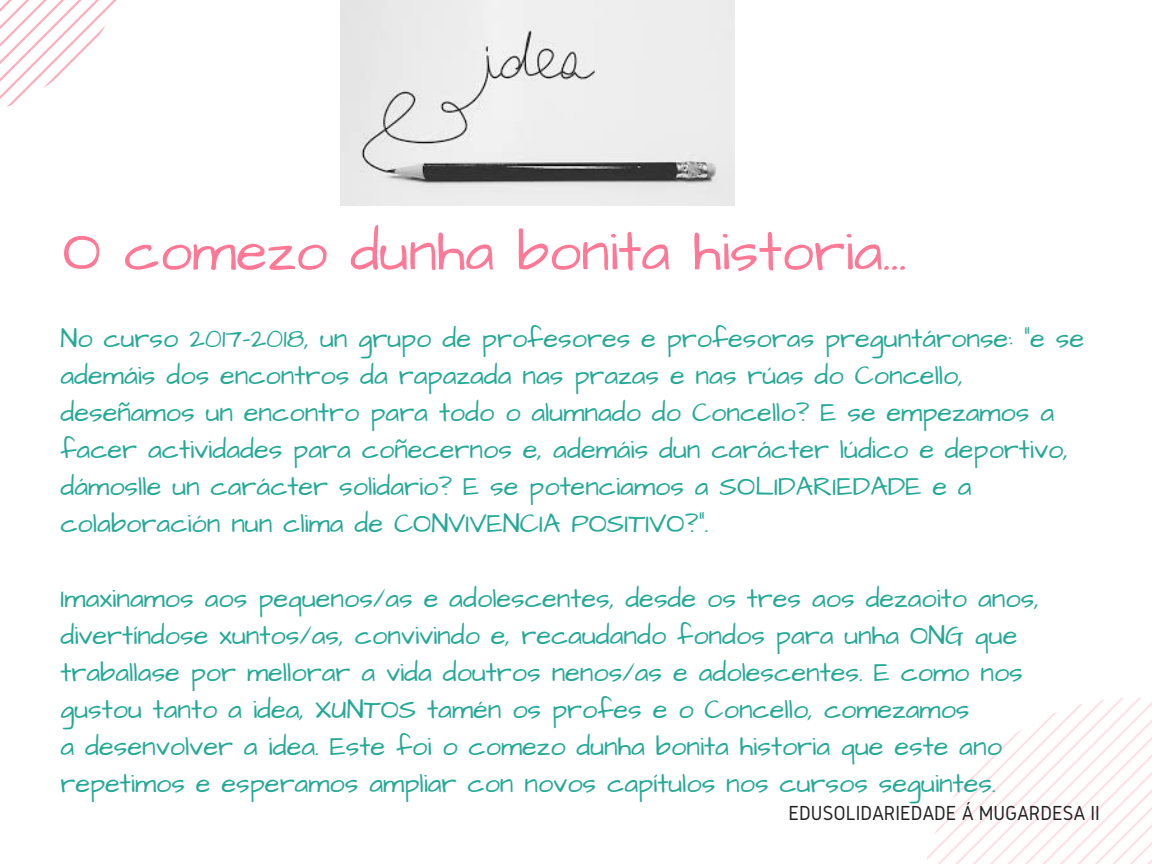
<style>
.page{position:relative;width:1152px;height:864px;background:#fff}
.page>*{position:absolute;margin:0;border:0;box-sizing:border-box;transform-origin:0 0}
.t1{font:57px "Architects Daughter";color:#ff7896}
.t2{font:27.15px/37.2px "Architects Daughter";color:#25a996}
.t3{font:21.15px "Gidole";color:#222}
</style>
<div class="page">
<svg style="left:926px;top:698px;width:226px;height:166px"></svg>
<svg style="left:0;top:0;width:117px;height:107px"></svg>
<img style="left:341px;top:0;width:393px;height:206px">
<h1 class="t1" style="left:63px;top:214px;width:845px">O comezo dunha bonita historia...</h1>
<p class="t2" style="left:60px;top:320px;width:1025px">No curso 2017-2018, un grupo de profesores e profesoras preguntáronse: "e se ademáis dos encontros da rapazada nas prazas e nas rúas do Concello, deseñamos un encontro para todo o alumnado do Concello? E se empezamos a facer actividades para coñecernos e, ademáis dun carácter lúdico e deportivo, dámoslle un carácter solidario? E se potenciamos a SOLIDARIEDADE e a colaboración nun clima de CONVIVENCIA POSITIVO?".</p>
<p class="t2" style="left:60px;top:580px;width:980px">Imaxinamos aos pequenos/as e adolescentes, desde os tres aos dezaoito anos, divertíndose xuntos/as, convivindo e, recaudando fondos para unha ONG que traballase por mellorar a vida doutros nenos/as e adolescentes. E como nos gustou tanto a idea, XUNTOS tamén os profes e o Concello, comezamos<br>a desenvolver a idea. Este foi o comezo dunha bonita historia que este ano repetimos e esperamos ampliar con novos capítulos nos cursos seguintes.</p>
<p class="t3" style="left:788px;top:801px;width:313px">EDUSOLIDARIEDADE Á MUGARDESA II</p>
</div>
